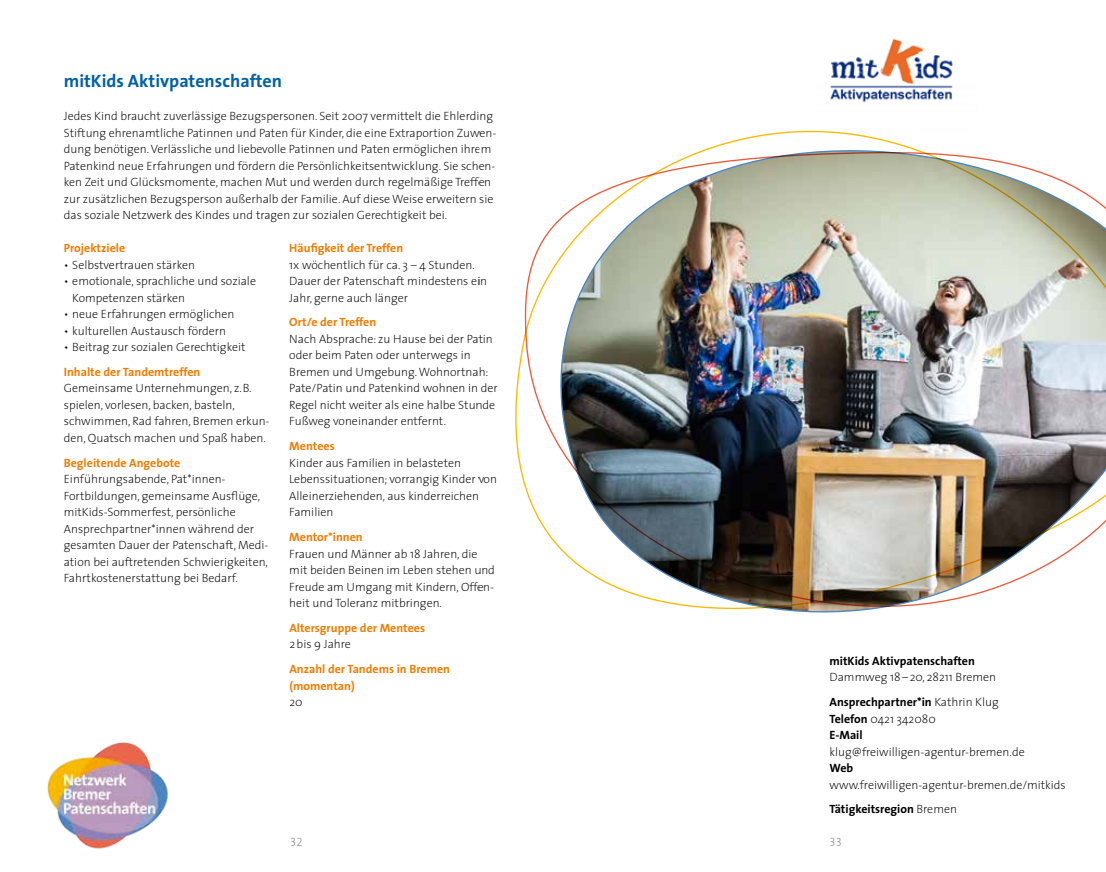
<style>
.page{position:relative;width:1106px;height:872px;background:#fff}
.page>*{position:absolute;margin:0;border:0;box-sizing:border-box;transform-origin:0 0}
.t1{font:700 18px "The Sans";color:#0061a7}
.t2{font:200 12px/16.5px "The Sans";color:#000}
.t3{font:700 12px/16.5px "The Sans";color:#ef7c00}
.t4{font:700 12px/16.5px "The Sans";color:#000}
.t5{font:12px "The Sans Extra Light Caps";color:#7d7d7d}
.s1{font-weight:700}
.s2{font-weight:200}
</style>
<div class="page">
<img style="left:47px;top:742px;width:121px;height:107px">
<img style="left:830px;top:38px;width:123px;height:65px">
<img style="left:515px;top:130px;width:591px;height:483px">
<h1 class="t1" style="left:64px;top:66px;width:220px">mitKids Aktivpatenschaften</h1>
<p class="t2" style="left:64px;top:107px;width:434px">Jedes Kind braucht zuverlässige Bezugspersonen. Seit 2007 vermittelt die Ehlerding Stiftung ehrenamtliche Patinnen und Paten für Kinder, die eine Extraportion Zuwen&shy;dung benötigen.Verlässliche und liebevolle Patinnen und Paten ermöglichen ihrem Patenkind neue Erfahrungen und fördern die Persönlichkeitsentwicklung. Sie schen&shy;ken Zeit und Glücksmomente, machen Mut und werden durch regelmäßige Treffen zur zusätzlichen Bezugsperson außerhalb der Familie. Auf diese Weise erweitern sie das soziale Netzwerk des Kindes und tragen zur sozialen Gerechtigkeit bei.</p>
<p class="t3" style="left:64px;top:239px;width:63px">Projektziele</p>
<p class="t2" style="left:64px;top:256px;width:133px">• Selbstvertrauen stärken</p>
<p class="t2" style="left:72px;top:272px;width:185px;text-indent:-9px">• emotionale, sprachliche und soziale<br>Kompetenzen stärken</p>
<p class="t2" style="left:64px;top:305px;width:172px">• neue Erfahrungen ermöglichen</p>
<p class="t2" style="left:64px;top:322px;width:164px">• kulturellen Austausch fördern</p>
<p class="t2" style="left:64px;top:338px;width:183px">• Beitrag zur sozialen Gerechtigkeit</p>
<p class="t3" style="left:64px;top:363px;width:138px">Inhalte der Tandemtreffen</p>
<p class="t2" style="left:64px;top:380px;width:207px">Gemeinsame Unternehmungen, z.B. spielen, vorlesen, backen, basteln, schwimmen, Rad fahren, Bremen erkun&shy;den, Quatsch machen und Spaß haben.</p>
<p class="t3" style="left:64px;top:454px;width:118px">Begleitende Angebote</p>
<p class="t2" style="left:64px;top:470px;width:206px">Einführungsabende, Pat*innen-Fortbildungen, gemeinsame Ausflüge, mitKids-Sommerfest, persönliche Ansprechpartner*innen während der gesamten Dauer der Patenschaft, Medi&shy;ation bei auftretenden Schwierigkeiten, Fahrtkostenerstattung bei Bedarf.</p>
<p class="t3" style="left:289px;top:239px;width:115px">Häufigkeit der Treffen</p>
<p class="t2" style="left:289px;top:256px;width:199px">1x wöchentlich für ca. 3 – 4 Stunden.<br>Dauer der Patenschaft mindestens ein<br>Jahr, gerne auch länger</p>
<p class="t3" style="left:289px;top:314px;width:88px">Ort/e der Treffen</p>
<p class="t2" style="left:289px;top:330px;width:210px">Nach Absprache: zu Hause bei der Patin oder beim Paten oder unterwegs in Bremen und Umgebung.Wohnortnah:<br>Pate/Patin und Patenkind wohnen in der Regel nicht weiter als eine halbe Stunde Fußweg voneinander entfernt.</p>
<p class="t3" style="left:289px;top:437px;width:47px">Mentees</p>
<p class="t2" style="left:289px;top:454px;width:209px">Kinder aus Familien in belasteten<br>Lebenssituationen; vorrangig Kinder von<br>Alleinerziehenden, aus kinderreichen<br>Familien</p>
<p class="t3" style="left:289px;top:528px;width:75px">Mentor*innen</p>
<p class="t2" style="left:289px;top:545px;width:207px">Frauen und Männer ab 18 Jahren, die mit beiden Beinen im Leben stehen und Freude am Umgang mit Kindern, Offen&shy;heit und Toleranz mitbringen.</p>
<p class="t3" style="left:289px;top:619px;width:137px">Altersgruppe der Mentees</p>
<p class="t2" style="left:289px;top:635px;width:63px">2bis 9 Jahre</p>
<p class="t3" style="left:289px;top:660px;width:162px">Anzahl der Tandems in Bremen (momentan)</p>
<p class="t2" style="left:289px;top:693px;width:15px">20</p>
<p class="t4" style="left:829px;top:652px;width:147px">mitKids Aktivpatenschaften</p>
<p class="t2" style="left:829px;top:664px;width:171px;line-height:24.8px">Dammweg 18–20, 28211 Bremen<br><span class="s1">Ansprechpartner*in</span> Kathrin Klug</p>
<p class="t4" style="left:829px;top:710px;width:108px">Telefon <span class="s2">0421 342080<br></span>E-Mail</p>
<p class="t2" style="left:829px;top:743px;width:197px">klug@freiwilligen-agentur-bremen.de</p>
<p class="t4" style="left:829px;top:759px;width:25px">Web</p>
<p class="t2" style="left:829px;top:771px;width:238px;line-height:24.8px">www.freiwilligen-agentur-bremen.de/mitkids<br><span class="s1">Tätigkeitsregion</span> Bremen</p>
<p class="t5" style="left:290px;top:832px;width:14px">32</p>
<p class="t5" style="left:829px;top:832px;width:14px">33</p>
</div>
